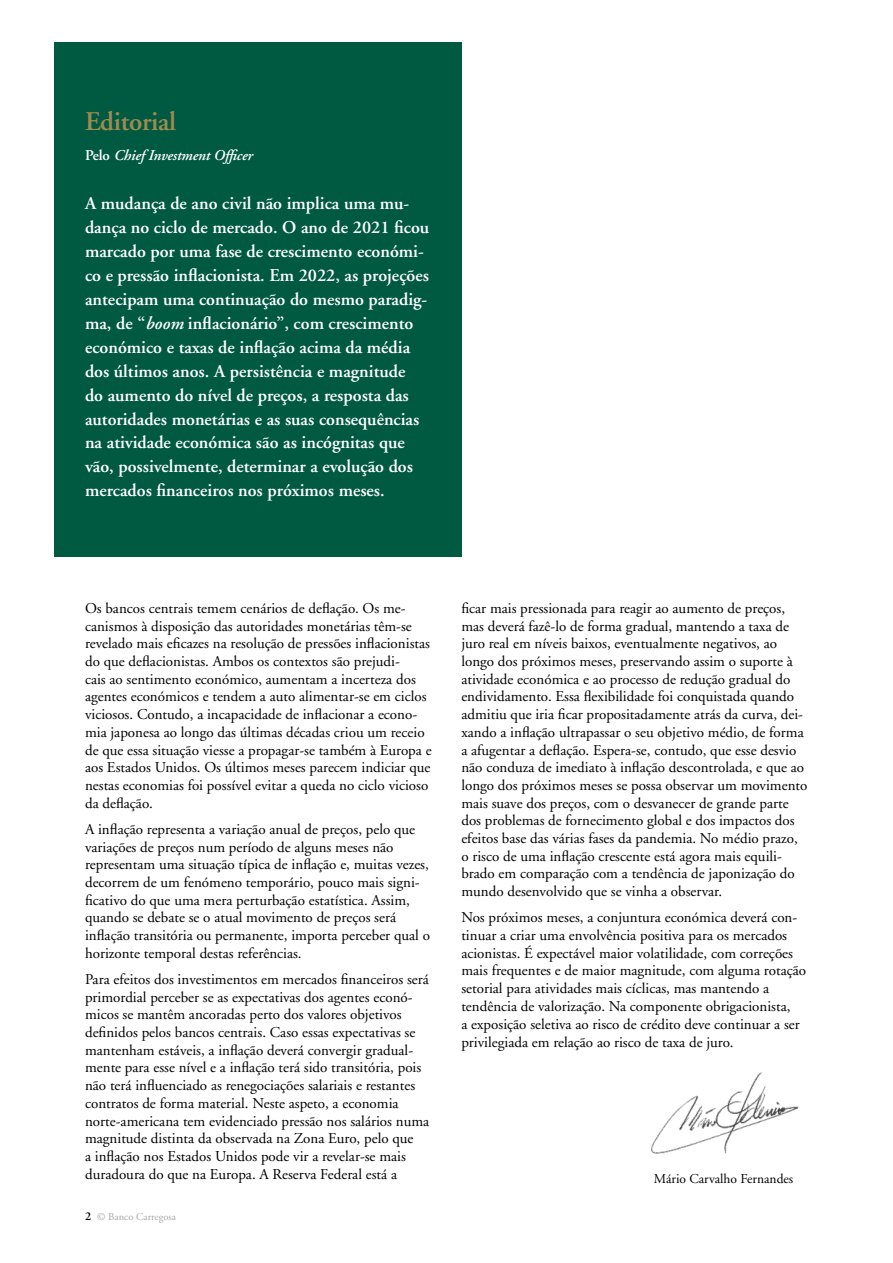
<style>
.page{position:relative;width:893px;height:1263px;background:#fff}
.page>*{position:absolute;margin:0;border:0;box-sizing:border-box;transform-origin:0 0}
.t1{font:600 27px "Adobe Garamond";letter-spacing:-.01em;color:#9f8b52}
.t2{font:600 18px/24px "Adobe Garamond";color:#fff}
.t3{font:15px/17.7px "Adobe Garamond";color:#000}
.t4{font:italic 600 15px "Adobe Garamond";letter-spacing:-.01em;color:#fff}
.t5{font:13.5px "Adobe Garamond";color:#000}
.t6{font:10.5px "Adobe Garamond";color:#a7a9ac}
.s1{font-style:normal}
.s2{font-style:italic}
.s3{font-weight:600;font-size:12px;color:#000}
</style>
<div class="page">
<div style="left:54px;top:43px;width:407px;height:514px;background:#005941"></div>
<img style="left:652px;top:1072px;width:147px;height:82px">
<h1 class="t1" style="left:85px;top:107px;width:93px">Editorial</h1>
<p class="t4" style="left:85px;top:147px;width:169px"><span class="s1">Pelo</span> Chief Investment Officer</p>
<p class="t2" style="left:85px;top:191px;width:346px">A mudança de ano civil não implica uma mu&shy;dança no ciclo de mercado. O ano de 2021 ficou marcado por uma fase de crescimento económi&shy;co e pressão inflacionista. Em 2022, as projeções antecipam uma continuação do mesmo paradig&shy;ma, de “<span class="s2">boom</span> inflacionário”, com crescimento económico e taxas de inflação acima da média dos últimos anos. A persistência e magnitude<br>do aumento do nível de preços, a resposta das autoridades monetárias e as suas consequências na atividade económica são as incógnitas que vão, possivelmente, determinar a evolução dos mercados financeiros nos próximos meses.</p>
<p class="t3" style="left:85px;top:600px;width:348px">Os bancos centrais temem cenários de deflação. Os me&shy;canismos à disposição das autoridades monetárias têm-se revelado mais eficazes na resolução de pressões inflacionistas do que deflacionistas. Ambos os contextos são prejudi-<br>cais ao sentimento económico, aumentam a incerteza dos agentes económicos e tendem a auto alimentar-se em ciclos viciosos. Contudo, a incapacidade de inflacionar a econo&shy;mia japonesa ao longo das últimas décadas criou um receio de que essa situação viesse a propagar-se também à Europa e aos Estados Unidos. Os últimos meses parecem indiciar que nestas economias foi possível evitar a queda no ciclo vicioso da deflação.</p>
<p class="t3" style="left:85px;top:821px;width:346px">A inflação representa a variação anual de preços, pelo que variações de preços num período de alguns meses não representam uma situação típica de inflação e, muitas vezes, decorrem de um fenómeno temporário, pouco mais signi&shy;ficativo do que uma mera perturbação estatística. Assim, quando se debate se o atual movimento de preços será inflação transitória ou permanente, importa perceber qual o horizonte temporal destas referências.</p>
<p class="t3" style="left:85px;top:971px;width:346px">Para efeitos dos investimentos em mercados financeiros será primordial perceber se as expectativas dos agentes econó&shy;micos se mantêm ancoradas perto dos valores objetivos definidos pelos bancos centrais. Caso essas expectativas se mantenham estáveis, a inflação deverá convergir gradual&shy;mente para esse nível e a inflação terá sido transitória, pois não terá influenciado as renegociações salariais e restantes contratos de forma material. Neste aspeto, a economia norte-americana tem evidenciado pressão nos salários numa magnitude distinta da observada na Zona Euro, pelo que<br>a inflação nos Estados Unidos pode vir a revelar-se mais duradoura do que na Europa. A Reserva Federal está a</p>
<p class="t6" style="left:85px;top:1211px;width:93px"><span class="s3">2</span> © Banco Carregosa</p>
<p class="t3" style="left:461px;top:600px;width:348px">ficar mais pressionada para reagir ao aumento de preços, mas deverá fazê-lo de forma gradual, mantendo a taxa de juro real em níveis baixos, eventualmente negativos, ao longo dos próximos meses, preservando assim o suporte à atividade económica e ao processo de redução gradual do endividamento. Essa flexibilidade foi conquistada quando admitiu que iria ficar propositadamente atrás da curva, dei&shy;xando a inflação ultrapassar o seu objetivo médio, de forma a afugentar a deflação. Espera-se, contudo, que esse desvio não conduza de imediato à inflação descontrolada, e que ao longo dos próximos meses se possa observar um movimento mais suave dos preços, com o desvanecer de grande parte dos problemas de fornecimento global e dos impactos dos efeitos base das várias fases da pandemia. No médio prazo, o risco de uma inflação crescente está agora mais equili&shy;brado em comparação com a tendência de japonização do mundo desenvolvido que se vinha a observar.</p>
<p class="t3" style="left:461px;top:909px;width:346px">Nos próximos meses, a conjuntura económica deverá con&shy;tinuar a criar uma envolvência positiva para os mercados acionistas. É expectável maior volatilidade, com correções mais frequentes e de maior magnitude, com alguma rotação setorial para atividades mais cíclicas, mas mantendo a tendência de valorização. Na componente obrigacionista,<br>a exposição seletiva ao risco de crédito deve continuar a ser privilegiada em relação ao risco de taxa de juro.</p>
<p class="t5" style="left:654px;top:1171px;width:141px">Mário Carvalho Fernandes</p>
</div>
